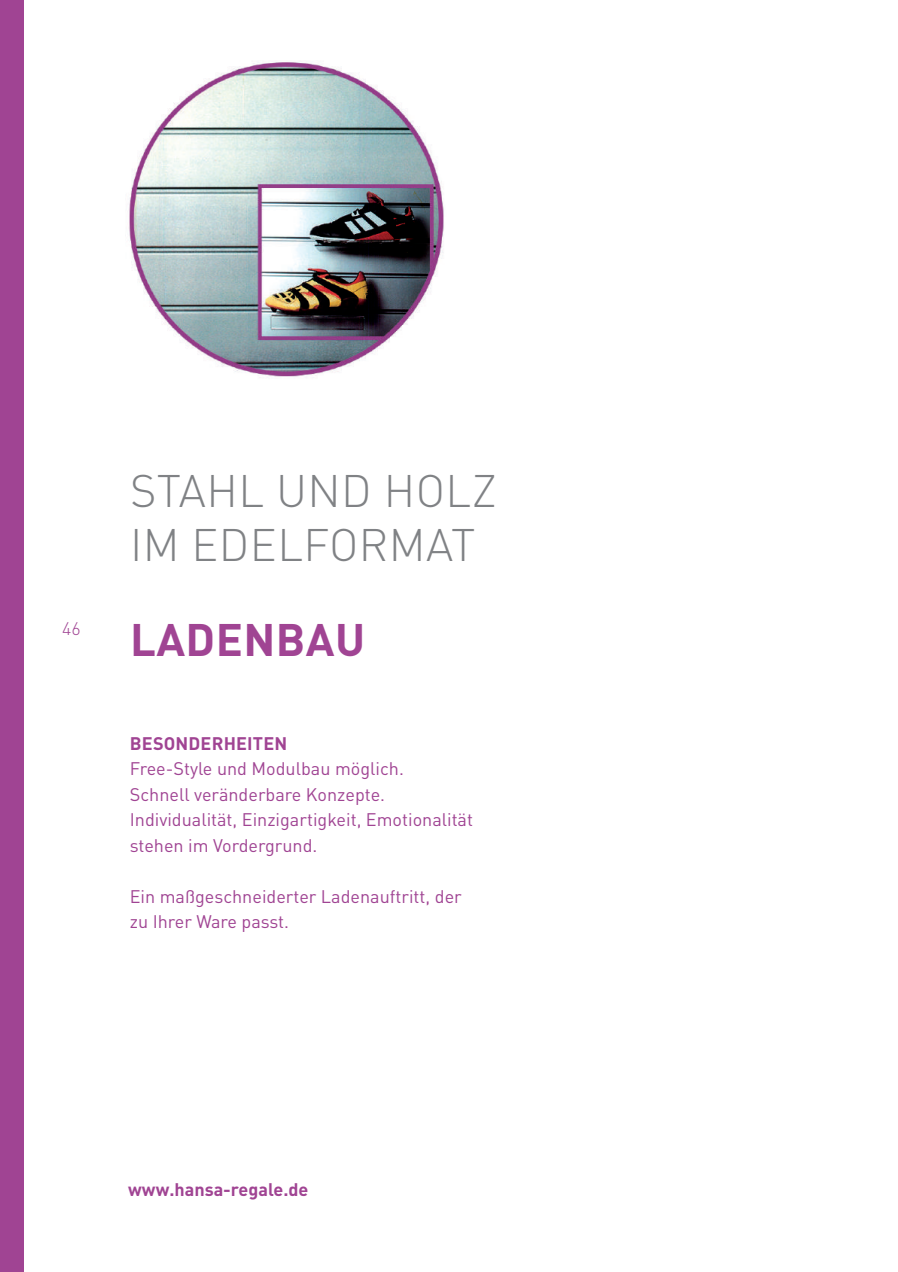
<style>
.page{position:relative;width:898px;height:1272px;background:#fff}
.page>*{position:absolute;margin:0;border:0;box-sizing:border-box;transform-origin:0 0}
.t1{font:300 45px/54px "DIN Pro";letter-spacing:.01em;color:#808285}
.t2{font:700 45px "DIN Pro";letter-spacing:.01em;color:#a04493}
.t3{font:18px/25.5px "DIN Pro";color:#a04493}
.t4{font:700 18px "DIN Pro";letter-spacing:.01em;color:#a04493}
.t5{font:300 18px "DIN Pro";color:#a04493}
</style>
<div class="page">
<div style="left:0;top:0;width:23px;height:1271px;background:#a04493"></div>
<img style="left:129px;top:62px;width:315px;height:316px">
<p class="t5" style="left:62px;top:616px;width:20px">46</p>
<h1 class="t1" style="left:130px;top:461px;width:368px">STAHL UND HOLZ<br>IM EDELFORMAT</h1>
<h1 class="t2" style="left:130px;top:608px;width:236px">LADENBAU</h1>
<p class="t4" style="left:130px;top:731px;width:159px">BESONDERHEITEN</p>
<p class="t3" style="left:130px;top:755px;width:344px">Free-Style und Modulbau möglich.<br>Schnell veränderbare Konzepte.<br>Individualität, Einzigartigkeit, Emotionalität stehen im Vordergrund.</p>
<p class="t3" style="left:130px;top:882px;width:333px">Ein maßgeschneiderter Ladenauftritt, der zu Ihrer Ware passt.</p>
<p class="t4" style="left:128px;top:1177px;width:182px">www.hansa-regale.de</p>
</div>
